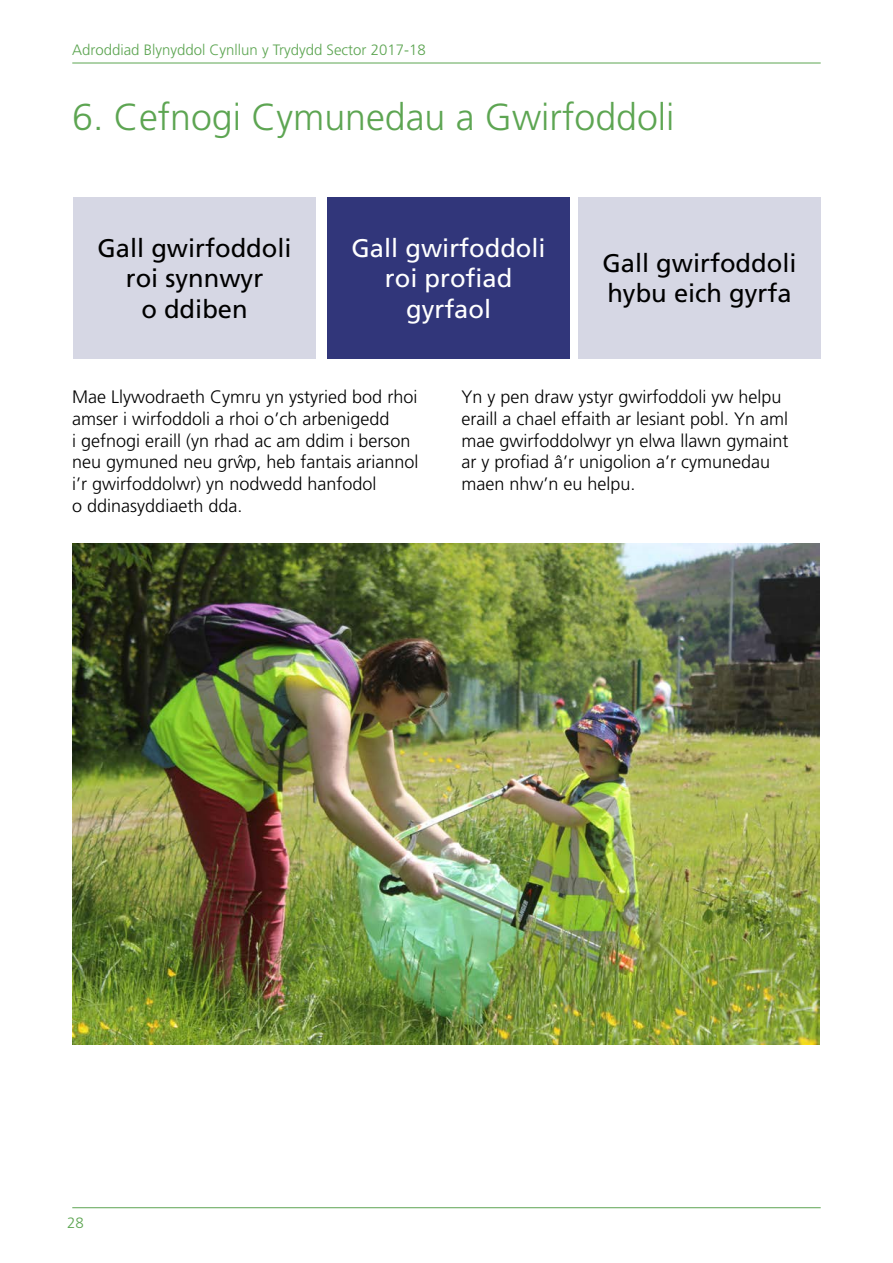
<style>
.page{position:relative;width:893px;height:1263px;background:#fff}
.page>*{position:absolute;margin:0;border:0;box-sizing:border-box;transform-origin:0 0}
.H2_Chapter_Headings{font:300 37.5px "Frutiger LT Std";color:#5da552}
.Body_Text{font:25.5px/30.6px "Frutiger LT Std";color:#000;text-align:center}
.Body_Text-2{font:25.5px/30.6px "Frutiger LT Std";color:#fff;text-align:center}
.Body_Text-3{font:300 18px/21.8px "Frutiger LT Std";color:#000}
.t1{font:300 15px "Frutiger LT Std";color:#5da552}
</style>
<div class="page">
<hr style="left:72px;top:63px;width:749px;height:1px;background:#5da552">
<hr style="left:72px;top:1207px;width:749px;height:1px;background:#5da552">
<div style="left:73px;top:197px;width:243px;height:161px;background:#d6d7e4"></div>
<div style="left:327px;top:197px;width:243px;height:161px;background:#31367a"></div>
<div style="left:578px;top:197px;width:243px;height:161px;background:#d6d7e4"></div>
<img style="left:72px;top:543px;width:748px;height:501px">
<p class="t1" style="left:72px;top:41px;width:355px">Adroddiad Blynyddol Cynllun y Trydydd Sector 2017-18</p>
<h2 class="H2_Chapter_Headings" style="left:72px;top:96px;width:604px">6. Cefnogi Cymunedau a Gwirfoddoli</h2>
<p class="Body_Text" style="left:97px;top:232px;width:196px">Gall gwirfoddoli roi synnwyr<br>o ddiben</p>
<p class="Body_Text-2" style="left:352px;top:232px;width:196px">Gall gwirfoddoli roi profiad gyrfaol</p>
<p class="Body_Text" style="left:602px;top:248px;width:196px;text-align:left">Gall gwirfoddoli hybu eich gyrfa</p>
<p class="Body_Text-3" style="left:72px;top:386px;width:348px">Mae Llywodraeth Cymru yn ystyried bod rhoi amser i wirfoddoli a rhoi o’ch arbenigedd<br>i gefnogi eraill (yn rhad ac am ddim i berson neu gymuned neu grwˆ p, heb fantais ariannol i’r gwirfoddolwr) yn nodwedd hanfodol<br>o ddinasyddiaeth dda.</p>
<p class="Body_Text-3" style="left:461px;top:386px;width:329px">Yn y pen draw ystyr gwirfoddoli yw helpu eraill a chael effaith ar lesiant pobl. Yn aml mae gwirfoddolwyr yn elwa llawn gymaint ar y profiad â’r unigolion a’r cymunedau maen nhw’n eu helpu.</p>
<p class="t1" style="left:67px;top:1214px;width:18px">28</p>
</div>
